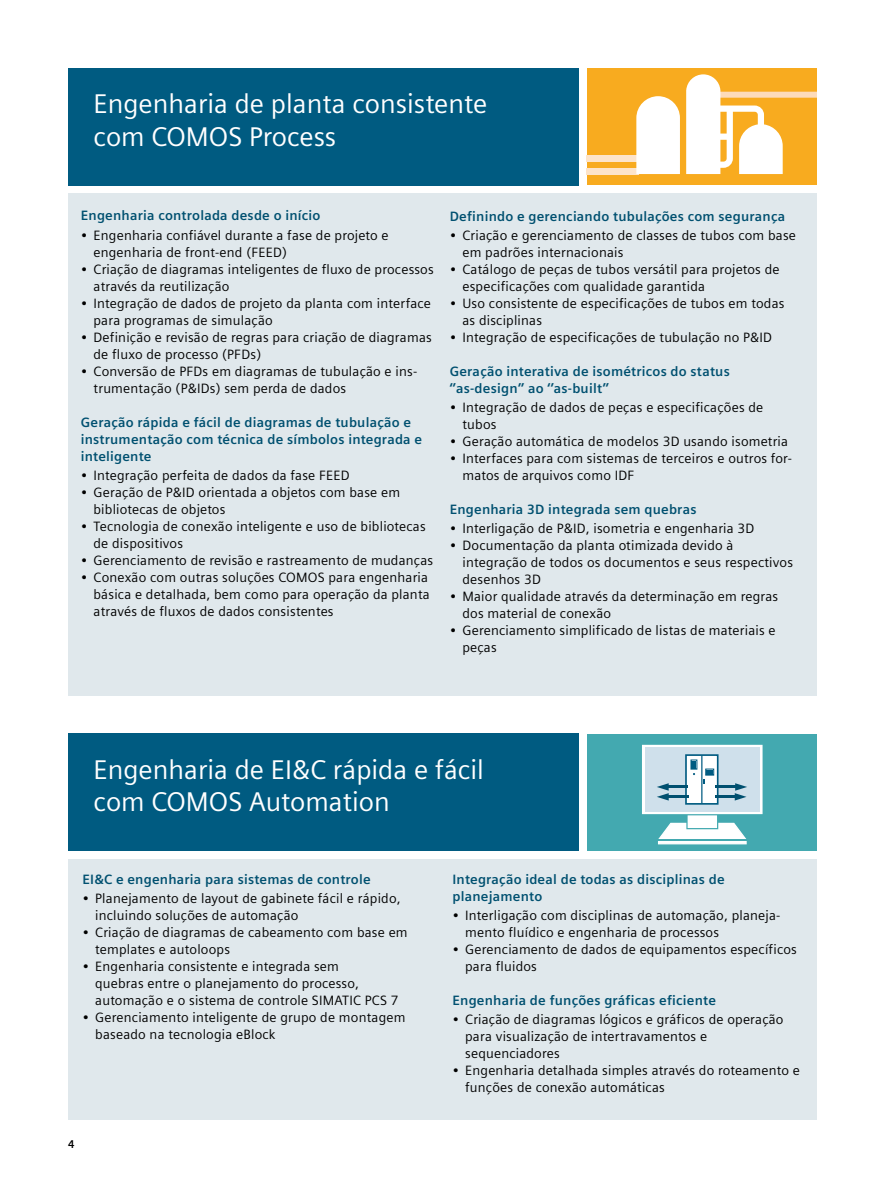
<style>
.page{position:relative;width:893px;height:1191px;background:#fff}
.page>*{position:absolute;margin:0;border:0;box-sizing:border-box;transform-origin:0 0}
.t1{font:27px/32.4px "Siemens Sans Global";color:#fff}
.t2{font:13.5px/17px "Siemens Sans Global";letter-spacing:.015em;color:#000}
.t3{font:700 13.5px/17px "Siemens Sans Global";letter-spacing:.015em;color:#005070}
.t4{font:700 11.25px "Siemens Sans Global";color:#000}
</style>
<div class="page">
<div style="left:68px;top:193px;width:748px;height:503px;background:#e0e8ec"></div>
<div style="left:587px;top:68px;width:229px;height:117px;background:#f8ab1f"></div>
<div style="left:587px;top:168px;width:52px;height:6px;background:#fde4ca"></div>
<div style="left:587px;top:155px;width:52px;height:6px;background:#fde4ca"></div>
<div style="left:718px;top:92px;width:98px;height:6px;background:#fddbba"></div>
<svg style="left:636px;top:74px;width:147px;height:100px"></svg>
<div style="left:68px;top:68px;width:510px;height:117px;background:#005b81"></div>
<div style="left:68px;top:859px;width:748px;height:260px;background:#e0e8ec"></div>
<div style="left:587px;top:733px;width:229px;height:117px;background:#43a9b0"></div>
<svg style="left:642px;top:744px;width:121px;height:100px;background:#b6d6de"></svg>
<div style="left:68px;top:733px;width:510px;height:117px;background:#005b81"></div>
<h1 class="t1" style="left:94px;top:89px;width:395px">Engenharia de planta consistente com COMOS Process</h1>
<p class="t3" style="left:81px;top:207px;width:241px">Engenharia controlada desde o início</p>
<p class="t2" style="left:94px;top:227px;width:297px;text-indent:-13px">• Engenharia confiável durante a fase de projeto e engenharia de front-end (FEED)</p>
<p class="t2" style="left:94px;top:261px;width:342px;text-indent:-13px">• Criação de diagramas inteligentes de fluxo de processos através da reutilização</p>
<p class="t2" style="left:94px;top:295px;width:339px;text-indent:-13px">• Integração de dados de projeto da planta com interface para programas de simulação</p>
<p class="t2" style="left:94px;top:329px;width:340px;text-indent:-13px">• Definição e revisão de regras para criação de diagramas de fluxo de processo (PFDs)</p>
<p class="t2" style="left:94px;top:363px;width:325px;text-indent:-13px">• Conversão de PFDs em diagramas de tubulação e ins&shy;trumentação (P&amp;IDs) sem perda de dados</p>
<p class="t3" style="left:81px;top:414px;width:343px">Geração rápida e fácil de diagramas de tubulação e instrumentação com técnica de símbolos integrada e inteligente</p>
<p class="t2" style="left:81px;top:467px;width:271px">• Integração perfeita de dados da fase FEED</p>
<p class="t2" style="left:94px;top:484px;width:308px;text-indent:-13px">• Geração de P&amp;ID orientada a objetos com base em bibliotecas de objetos</p>
<p class="t2" style="left:94px;top:518px;width:334px;text-indent:-13px">• Tecnologia de conexão inteligente e uso de bibliotecas de dispositivos</p>
<p class="t2" style="left:81px;top:552px;width:354px">• Gerenciamento de revisão e rastreamento de mudanças</p>
<p class="t2" style="left:94px;top:569px;width:338px;text-indent:-13px">• Conexão com outras soluções COMOS para engenharia básica e detalhada, bem como para operação da planta através de fluxos de dados consistentes</p>
<p class="t3" style="left:450px;top:207px;width:337px">Definindo e gerenciando tubulações com segurança</p>
<p class="t2" style="left:462px;top:227px;width:335px;text-indent:-13px">• Criação e gerenciamento de classes de tubos com base em padrões internacionais</p>
<p class="t2" style="left:462px;top:261px;width:319px;text-indent:-13px">• Catálogo de peças de tubos versátil para projetos de especificações com qualidade garantida</p>
<p class="t2" style="left:462px;top:295px;width:324px;text-indent:-13px">• Uso consistente de especificações de tubos em todas as disciplinas</p>
<p class="t2" style="left:450px;top:329px;width:324px">• Integração de especificações de tubulação no P&amp;ID</p>
<p class="t3" style="left:450px;top:363px;width:282px">Geração interativa de isométricos do status ‘’as-design’’ ao ‘’as-built’’</p>
<p class="t2" style="left:462px;top:399px;width:302px;text-indent:-13px">• Integração de dados de peças e especificações de tubos</p>
<p class="t2" style="left:450px;top:433px;width:340px">• Geração automática de modelos 3D usando isometria</p>
<p class="t2" style="left:462px;top:450px;width:331px;text-indent:-13px">• Interfaces para com sistemas de terceiros e outros for&shy;matos de arquivos como IDF</p>
<p class="t3" style="left:450px;top:501px;width:248px">Engenharia 3D integrada sem quebras</p>
<p class="t2" style="left:450px;top:520px;width:306px">• Interligação de P&amp;ID, isometria e engenharia 3D</p>
<p class="t2" style="left:462px;top:537px;width:332px;text-indent:-13px">• Documentação da planta otimizada devido à integração de todos os documentos e seus respectivos desenhos 3D</p>
<p class="t2" style="left:462px;top:588px;width:317px;text-indent:-13px">• Maior qualidade através da determinação em regras dos material de conexão</p>
<p class="t2" style="left:462px;top:622px;width:315px;text-indent:-13px">• Gerenciamento simplificado de listas de materiais e peças</p>
<h1 class="t1" style="left:94px;top:754px;width:392px">Engenharia de EI&amp;C rápida e fácil com COMOS Automation</h1>
<p class="t3" style="left:82px;top:871px;width:290px">EI&amp;C e engenharia para sistemas de controle</p>
<p class="t2" style="left:95px;top:890px;width:307px;text-indent:-13px">• Planejamento de layout de gabinete fácil e rápido, incluindo soluções de automação</p>
<p class="t2" style="left:95px;top:924px;width:314px;text-indent:-13px">• Criação de diagramas de cabeamento com base em templates e autoloops</p>
<p class="t2" style="left:95px;top:958px;width:305px;text-indent:-13px">• Engenharia consistente e integrada sem<br>quebras entre o planejamento do processo, automação e o sistema de controle SIMATIC PCS 7</p>
<p class="t2" style="left:95px;top:1009px;width:312px;text-indent:-13px">• Gerenciamento inteligente de grupo de montagem baseado na tecnologia eBlock</p>
<p class="t4" style="left:68px;top:1137px;width:8px">4</p>
<p class="t3" style="left:452px;top:871px;width:274px">Integração ideal de todas as disciplinas de planejamento</p>
<p class="t2" style="left:465px;top:907px;width:317px;text-indent:-13px">• Interligação com disciplinas de automação, planeja&shy;mento fluídico e engenharia de processos</p>
<p class="t2" style="left:465px;top:941px;width:333px;text-indent:-13px">• Gerenciamento de dados de equipamentos específicos para fluidos</p>
<p class="t3" style="left:452px;top:992px;width:265px">Engenharia de funções gráficas eficiente</p>
<p class="t2" style="left:465px;top:1011px;width:320px;text-indent:-13px">• Criação de diagramas lógicos e gráficos de operação para visualização de intertravamentos e sequenciadores</p>
<p class="t2" style="left:465px;top:1062px;width:336px;text-indent:-13px">• Engenharia detalhada simples através do roteamento e funções de conexão automáticas</p>
</div>
